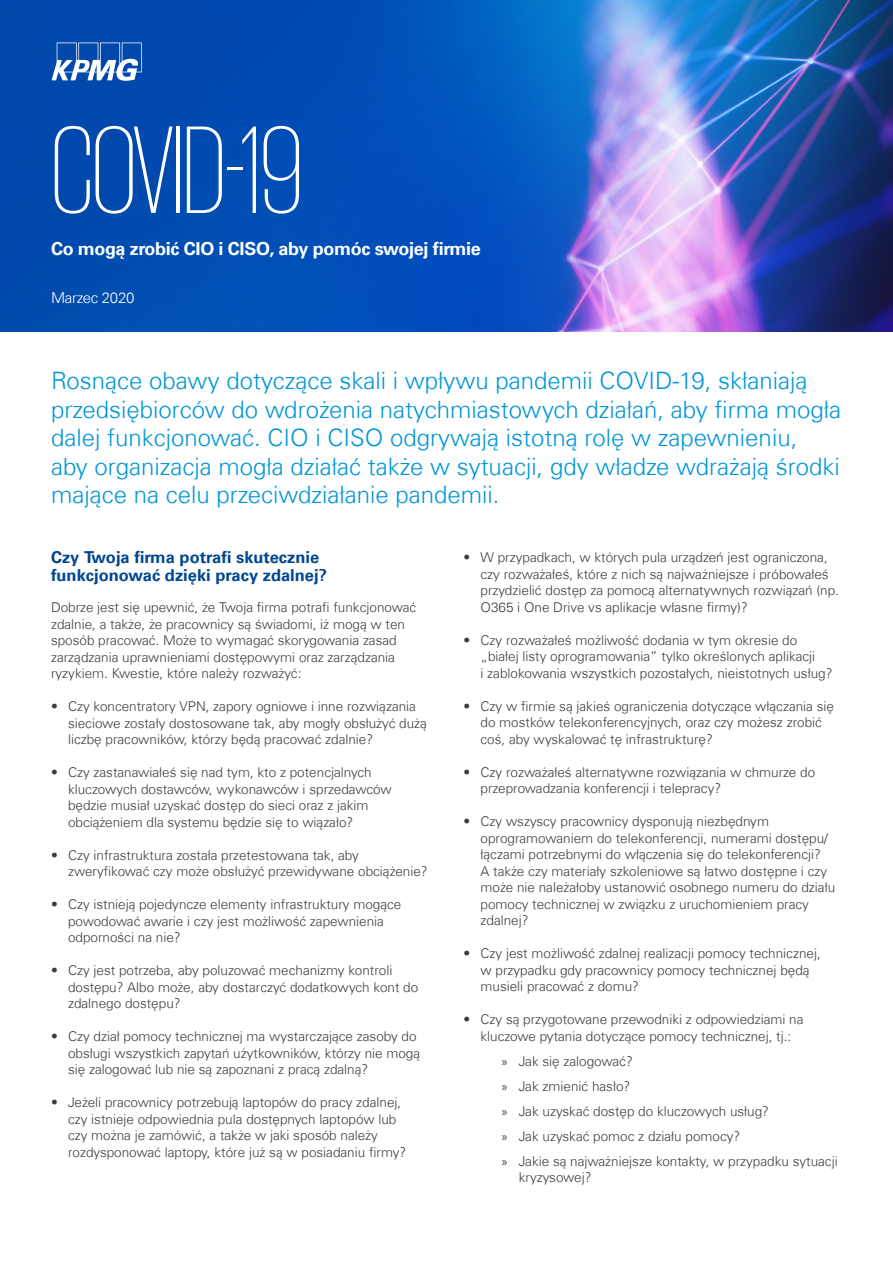
<style>
.page{position:relative;width:893px;height:1263px;background:#fff}
.page>*{position:absolute;margin:0;border:0;box-sizing:border-box;transform-origin:0 0}
.t1{font:200 127.5px "KPMG";letter-spacing:-.01em;color:#fff}
.t2{font:300 24px/28.5px "Universfor KPMG";color:#0096d8}
.t3{font:700 18px "Universfor KPMG";letter-spacing:-.02em;color:#fff}
.t4{font:700 16.5px/18px "Universfor KPMG";color:#004690}
.t5{font:300 15px "Universfor KPMG";letter-spacing:-.02em;color:#fff}
.t6{font:300 13.5px/16.5px "Universfor KPMG";color:#3c3c3b}
.s1{font-family:"Myriad Pro";font-weight:400}
</style>
<div class="page">
<img style="left:0;top:0;width:893px;height:332px">
<svg style="left:52px;top:43px;width:90px;height:38px"></svg>
<h1 class="t1" style="left:51px;top:109px;width:253px">COVID-19</h1>
<h3 class="t3" style="left:51px;top:238px;width:431px">Co mogą zrobić CIO i CISO, aby pomóc swojej firmie</h3>
<p class="t5" style="left:51px;top:289px;width:85px">Marzec 2020</p>
<p class="t2" style="left:51px;top:367px;width:792px">Rosnące obawy dotyczące skali i wpływu pandemii COVID-19, skłaniają przedsiębiorców do wdrożenia natychmiastowych działań, aby firma mogła dalej funkcjonować. CIO i CISO odgrywają istotną rolę w zapewnieniu,<br>aby organizacja mogła działać także w sytuacji, gdy władze wdrażają środki mające na celu przeciwdziałanie pandemii.</p>
<p class="t4" style="left:51px;top:548px;width:277px">Czy Twoja firma potrafi skutecznie funkcjonować dzięki pracy zdalnej?</p>
<p class="t6" style="left:51px;top:599px;width:367px">Dobrze jest się upewnić, że Twoja firma potrafi funkcjonować zdalnie, a także, że pracownicy są świadomi, iż mogą w ten sposób pracować. Może to wymagać skorygowania zasad zarządzania uprawnieniami dostępowymi oraz zarządzania ryzykiem. Kwestie, które należy rozważyć:</p>
<p class="t6" style="left:68px;top:698px;width:360px;text-indent:-17px">• Czy koncentratory VPN, zapory ogniowe i inne rozwiązania sieciowe zostały dostosowane tak, aby mogły obsłużyć dużą liczbę pracowników, którzy będą pracować zdalnie?</p>
<p class="t6" style="left:68px;top:764px;width:325px;text-indent:-17px">• Czy zastanawiałeś się nad tym, kto z potencjalnych kluczowych dostawców, wykonawców i sprzedawców będzie musiał uzyskać dostęp do sieci oraz z jakim obciążeniem dla systemu będzie się to wiązało?</p>
<p class="t6" style="left:68px;top:846px;width:361px;text-indent:-17px">• Czy infrastruktura została przetestowana tak, aby zweryfikować czy może obsłużyć przewidywane obciążenie?</p>
<p class="t6" style="left:68px;top:896px;width:335px;text-indent:-17px">• Czy istnieją pojedyncze elementy infrastruktury mogące powodować awarie i czy jest możliwość zapewnienia odporności na nie?</p>
<p class="t6" style="left:68px;top:962px;width:352px;text-indent:-17px">• Czy jest potrzeba, aby poluzować mechanizmy kontroli dostępu? Albo może, aby dostarczyć dodatkowych kont do zdalnego dostępu?</p>
<p class="t6" style="left:68px;top:1028px;width:354px;text-indent:-17px">• Czy dział pomocy technicznej ma wystarczające zasoby do obsługi wszystkich zapytań użytkowników, którzy nie mogą się zalogować lub nie są zapoznani z pracą zdalną?</p>
<p class="t6" style="left:68px;top:1094px;width:340px;text-indent:-17px">• Jeżeli pracownicy potrzebują laptopów do pracy zdalnej, czy istnieje odpowiednia pula dostępnych laptopów lub czy można je zamówić, a także w jaki sposób należy rozdysponować laptopy, które już są w posiadaniu firmy?</p>
<p class="t6" style="left:480px;top:549px;width:360px;text-indent:-17px">• W przypadkach, w których pula urządzeń jest ograniczona, czy rozważałeś, które z nich są najważniejsze i próbowałeś przydzielić dostęp za pomocą alternatywnych rozwiązań (np.<br>O365 i One Drive vs aplikacje własne firmy)?</p>
<p class="t6" style="left:480px;top:632px;width:353px;text-indent:-17px">• Czy rozważałeś możliwość dodania w tym okresie do „białej listy oprogramowania” tylko określonych aplikacji<br>i zablokowania wszystkich pozostałych, nieistotnych usług?</p>
<p class="t6" style="left:480px;top:698px;width:355px;text-indent:-17px">• Czy w firmie są jakieś ograniczenia dotyczące włączania się do mostków telekonferencyjnych, oraz czy możesz zrobić coś, aby wyskalować tę infrastrukturę?</p>
<p class="t6" style="left:480px;top:764px;width:336px;text-indent:-17px">• Czy rozważałeś alternatywne rozwiązania w chmurze do przeprowadzania konferencji i telepracy?</p>
<p class="t6" style="left:480px;top:813px;width:356px;text-indent:-17px">• Czy wszyscy pracownicy dysponują niezbędnym oprogramowaniem do telekonferencji, numerami dostępu/ łączami potrzebnymi do włączenia się do telekonferencji?<br>A także czy materiały szkoleniowe są łatwo dostępne i czy może nie należałoby ustanowić osobnego numeru do działu pomocy technicznej w związku z uruchomieniem pracy zdalnej?</p>
<p class="t6" style="left:480px;top:945px;width:342px;text-indent:-17px">• Czy jest możliwość zdalnej realizacji pomocy technicznej, w przypadku gdy pracownicy pomocy technicznej będą musieli pracować z domu?</p>
<p class="t6" style="left:463px;top:1011px;width:341px;text-align:center">• Czy są przygotowane przewodniki z odpowiedziami na kluczowe pytania dotyczące pomocy technicznej, tj.:</p>
<p class="t6" style="left:502px;top:1049px;width:337px;line-height:25px"><span class="s1">»</span> Jak się zalogować?<br><span class="s1">»</span> Jak zmienić hasło?<br><span class="s1">»</span> Jak uzyskać dostęp do kluczowych usług?<br><span class="s1">»</span> Jak uzyskać pomoc z działu pomocy?<br><span class="s1">»</span> Jakie są najważniejsze kontakty, w przypadku sytuacji</p>
<p class="t6" style="left:519px;top:1169px;width:74px">kryzysowej?</p>
</div>
